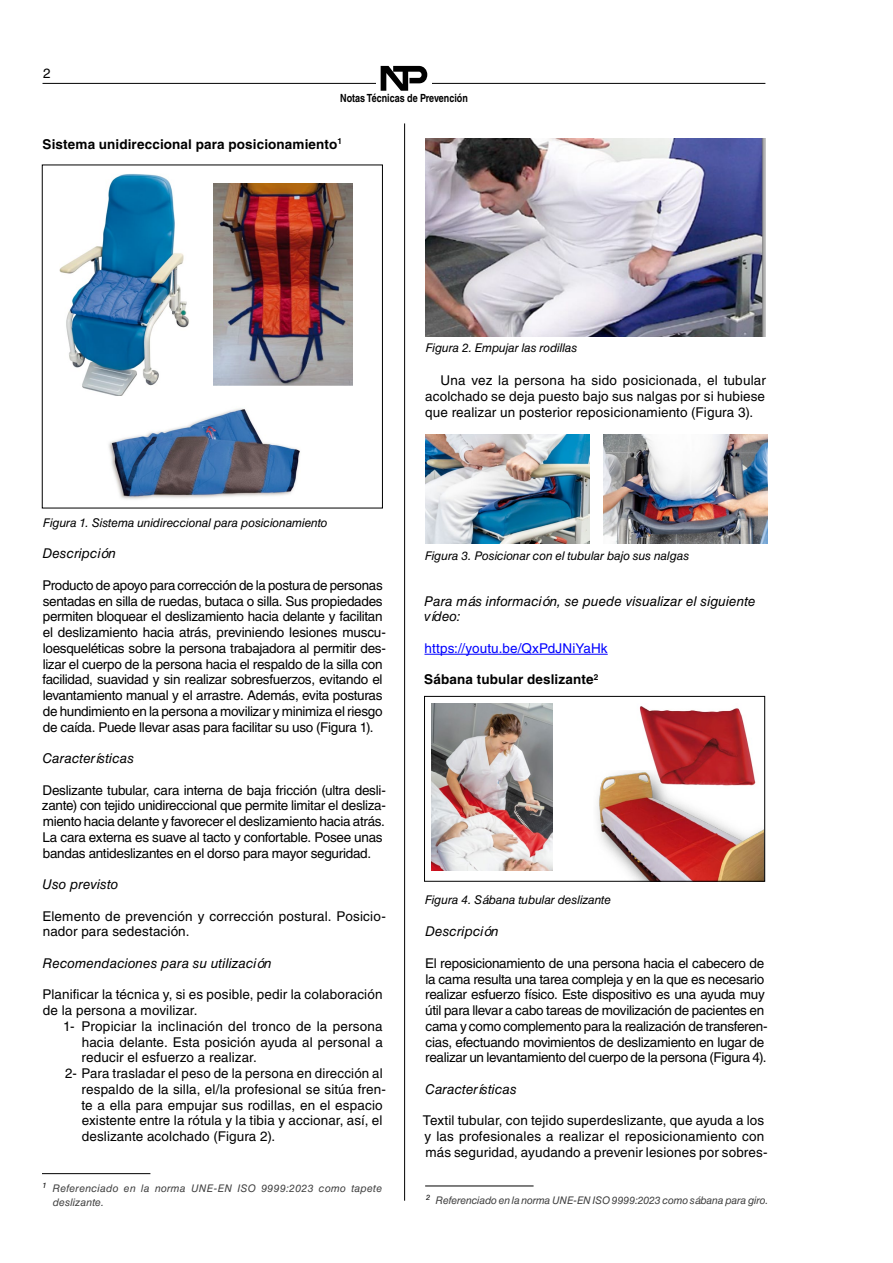
<style>
.page{position:relative;width:893px;height:1263px;background:#fff}
.page>*{position:absolute;margin:0;border:0;box-sizing:border-box;transform-origin:0 0}
.t1{font:13.5px/15.8px "Helvetica LT Std";letter-spacing:-.02em;color:#000}
.t2{font:13.5px/15.8px "Helvetica LT Std";letter-spacing:.01em;color:#000}
.t3{font:italic 13.5px/15.8px "Helvetica LT Std";letter-spacing:.005em;color:#000}
.t4{font:700 13.5px "Helvetica LT Std";letter-spacing:.01em;color:#000}
.t5{font:13.5px "Helvetica LT Std";letter-spacing:.015em;color:#000}
.t6{font:13.5px "Helvetica LT Std";letter-spacing:.01em;color:#00f}
.t7{font:13.5px "Helvetica LT Std";letter-spacing:.005em;color:#000}
.t8{font:italic 12px "Helvetica LT Std";letter-spacing:-.01em;color:#000}
.t9{font:700 11.25px "Helvetica LT Std";color:#000;scale:.8 1}
.t10{font:italic 10.5px/13.5px "Helvetica LT Std";letter-spacing:.02em;color:#404040}
.t11{font:italic 10.5px "Helvetica LT Std";color:#404040}
</style>
<div class="page">
<hr style="left:43px;top:83px;width:722px;height:1px;background:#000">
<div style="left:377px;top:80px;width:55px;height:6px;background:#fff"></div>
<svg style="left:381px;top:66px;width:46px;height:25px"></svg>
<hr style="left:404px;top:123px;width:1px;height:1078px;background:#000">
<img style="left:59px;top:173px;width:130px;height:222px">
<img style="left:109px;top:408px;width:191px;height:91px">
<img style="left:213px;top:184px;width:139px;height:201px">
<hr style="left:424px;top:654px;width:184px;height:1px;background:#00f">
<hr style="left:42px;top:1173px;width:108px;height:1px;background:#000">
<hr style="left:425px;top:1185px;width:109px;height:1px;background:#000">
<img style="left:425px;top:138px;width:341px;height:198px">
<img style="left:425px;top:434px;width:165px;height:110px">
<img style="left:603px;top:434px;width:165px;height:110px">
<img style="left:639px;top:706px;width:115px;height:65px">
<img style="left:597px;top:771px;width:166px;height:108px">
<div style="left:424px;top:696px;width:341px;height:185px;border:1px solid #000"></div>
<img style="left:431px;top:704px;width:121px;height:167px">
<p class="t1" style="left:43px;top:65px;width:9px">2</p>
<p class="t9" style="left:340px;top:91px;width:161px">Notas Técnicas de Prevención</p>
<h2 class="t4" style="left:43px;top:136px;width:301px">Sistema unidireccional para posicionamiento<sup>1</sup></h2>
<h3 class="t8" style="left:425px;top:341px;width:154px">Figura 2. Empujar las rodillas</h3>
<p class="t1" style="left:425px;top:372px;width:342px;text-align:justify;text-indent:15px">Una vez la persona ha sido posicionada, el tubular acolchado se deja puesto bajo sus nalgas por si hubiese que realizar un posterior reposicionamiento (Figura 3).</p>
<h3 class="t8" style="left:43px;top:516px;width:286px">Figura 1. Sistema unidireccional para posicionamiento</h3>
<p class="t3" style="left:42px;top:546px;width:75px">Descripción</p>
<p class="t1" style="left:42px;top:577px;width:345px">Producto de apoyo para corrección de la postura de personas sentadas en silla de ruedas, butaca o silla. Sus propiedades permiten bloquear el deslizamiento hacia delante y facilitan el deslizamiento hacia atrás, previniendo lesiones muscu&shy;loesqueléticas sobre la persona trabajadora al permitir des&shy;lizar el cuerpo de la persona hacia el respaldo de la silla con facilidad, suavidad y sin realizar sobresfuerzos, evitando el levantamiento manual y el arrastre. Además, evita posturas de hundimiento en la persona a movilizar y minimiza el riesgo de caída. Puede llevar asas para facilitar su uso (Figura 1).</p>
<p class="t3" style="left:42px;top:750px;width:93px">Características</p>
<p class="t1" style="left:42px;top:782px;width:345px">Deslizante tubular, cara interna de baja fricción (ultra desli&shy;zante) con tejido unidireccional que permite limitar el desliza&shy;miento hacia delante y favorecer el deslizamiento hacia atrás.<br>La cara externa es suave al tacto y confortable. Posee unas bandas antideslizantes en el dorso para mayor seguridad.</p>
<p class="t3" style="left:42px;top:876px;width:78px">Uso previsto</p>
<p class="t2" style="left:42px;top:908px;width:345px">Elemento de prevención y corrección postural. Posicio&shy;nador para sedestación.</p>
<p class="t3" style="left:42px;top:955px;width:231px">Recomendaciones para su utilización</p>
<p class="t2" style="left:42px;top:987px;width:342px">Planificar la técnica y, si es posible, pedir la colaboración</p>
<p class="t2" style="left:43px;top:1002px;width:156px">de la persona a movilizar.</p>
<p class="t5" style="left:63px;top:1018px;width:321px">1- Propiciar la inclinación del tronco de la persona</p>
<p class="t2" style="left:82px;top:1034px;width:303px">hacia delante. Esta posición ayuda al personal a</p>
<p class="t7" style="left:82px;top:1050px;width:177px">reducir el esfuerzo a realizar.</p>
<p class="t2" style="left:65px;top:1065px;width:319px">2- Para trasladar el peso de la persona en dirección al</p>
<p class="t2" style="left:82px;top:1081px;width:306px">respaldo de la silla, el/la profesional se sitúa fren-</p>
<p class="t2" style="left:81px;top:1097px;width:303px">te a ella para empujar sus rodillas, en el espacio</p>
<p class="t2" style="left:82px;top:1113px;width:302px">existente entre la rótula y la tibia y accionar, así, el</p>
<p class="t2" style="left:82px;top:1128px;width:195px">deslizante acolchado (Figura 2).</p>
<h3 class="t10" style="left:53px;top:1181px;width:331px;text-indent:-10px"><sup>1</sup> Referenciado en la norma UNE-EN ISO 9999:2023 como tapete deslizante.</h3>
<h3 class="t8" style="left:425px;top:548px;width:266px">Figura 3. Posicionar con el tubular bajo sus nalgas</h3>
<p class="t3" style="left:424px;top:593px;width:333px">Para más información, se puede visualizar el siguiente vídeo:</p>
<p class="t6" style="left:424px;top:640px;width:185px">https://youtu.be/QxPdJNiYaHk</p>
<h3 class="t4" style="left:424px;top:671px;width:176px">Sábana tubular deslizante<sup>2</sup></h3>
<h3 class="t8" style="left:425px;top:893px;width:188px">Figura 4. Sábana tubular deslizante</h3>
<p class="t3" style="left:425px;top:924px;width:75px">Descripción</p>
<p class="t1" style="left:425px;top:955px;width:344px">El reposicionamiento de una persona hacia el cabecero de la cama resulta una tarea compleja y en la que es necesario realizar esfuerzo físico. Este dispositivo es una ayuda muy útil para llevar a cabo tareas de movilización de pacientes en cama y como complemento para la realización de transferen&shy;cias, efectuando movimientos de deslizamiento en lugar de realizar un levantamiento del cuerpo de la persona (Figura 4).</p>
<p class="t3" style="left:425px;top:1081px;width:93px">Características</p>
<p class="t2" style="left:423px;top:1113px;width:346px">Textil tubular, con tejido superdeslizante, que ayuda a los y las profesionales a realizar el reposicionamiento con más seguridad, ayudando a prevenir lesiones por sobres-</p>
<h3 class="t11" style="left:426px;top:1194px;width:344px"><sup>2</sup> Referenciado en la norma UNE-EN ISO 9999:2023 como sábana para giro.</h3>
</div>
